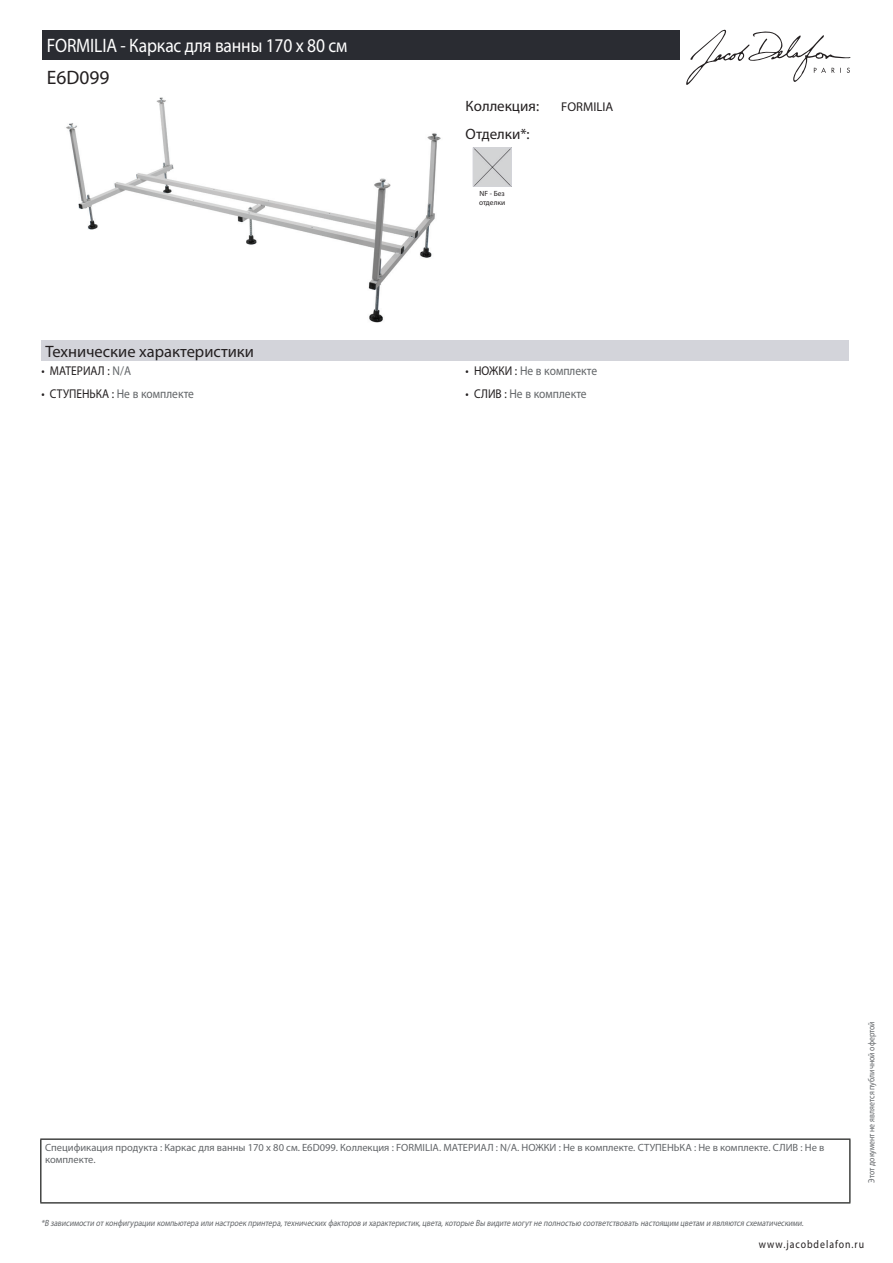
<style>
.page{position:relative;width:893px;height:1263px;background:#fff}
.page>*{position:absolute;margin:0;border:0;box-sizing:border-box;transform-origin:0 0}
.t1{font:19.5px "Myriad Pro";letter-spacing:-.01em;color:#fff;scale:.9 1}
.t2{font:19.5px "Myriad Pro";color:#231f20}
.t3{font:16.5px "Myriad Pro";color:#231f20}
.t4{font:15px "Myriad Pro";color:#231f20}
.t5{font:12.75px "Myriad Pro";color:#626568;scale:.9 1}
.t6{font:12.75px "Myriad Pro";color:#231f20;scale:.9 1}
.t7{font:12.75px "Myriad Pro";color:#231f20}
.t8{font:11.25px "Myriad Pro";letter-spacing:.1em;color:#231f20;scale:.87 1}
.t9{font:10.5px/12px "Myriad Pro";color:#626568}
.t10{font:italic 9px "Myriad Pro";color:#626568;scale:.87 1}
.t11{font:9px "Myriad Pro";color:#626568;scale:.87 1}
.t12{font:7.5px/9px "Myriad Pro";color:#231f20}
.s1{color:#626568}
.s2{color:#231f20}
</style>
<div class="page">
<svg style="left:686px;top:30px;width:164px;height:55px"></svg>
<img style="left:66px;top:97px;width:375px;height:226px">
<img style="left:475px;top:150px;width:35px;height:35px">
<div style="left:473px;top:148px;width:39px;height:39px;border:1px solid #d3d4da"></div>
<div style="left:41px;top:340px;width:808px;height:21px;background:#d3d4da"></div>
<div style="left:43px;top:30px;width:637px;height:30px;background:#2a2c32"></div>
<hr style="left:40px;top:1138px;width:810px;height:2px;background:#040503">
<hr style="left:40px;top:1140px;width:1px;height:62px;background:#040503">
<hr style="left:849px;top:1140px;width:1px;height:62px;background:#040503">
<hr style="left:40px;top:1202px;width:810px;height:1px;background:#040503">
<h1 class="t1" style="left:47px;top:33px;width:335px">FORMILIA - Каркас для ванны 170 x 80 см</h1>
<h1 class="t2" style="left:47px;top:66px;width:64px">E6D099</h1>
<h3 class="t4" style="left:466px;top:96px;width:75px">Коллекция:</h3>
<h3 class="t7" style="left:561px;top:99px;width:54px">FORMILIA</h3>
<h3 class="t4" style="left:466px;top:125px;width:66px">Отделки*:</h3>
<p class="t12" style="left:479px;top:189px;width:28px">NF - Без отделки</p>
<h2 class="t3" style="left:46px;top:341px;width:210px">Технические характеристики</h2>
<h3 class="t6" style="left:41px;top:363px;width:101px">• МАТЕРИАЛ : <span class="s1">N/A</span></h3>
<h3 class="t5" style="left:466px;top:363px;width:148px"><span class="s2">• НОЖКИ :</span> Не в комплекте</h3>
<h3 class="t5" style="left:41px;top:385px;width:171px"><span class="s2">• СТУПЕНЬКА :</span> Не в комплекте</h3>
<h3 class="t5" style="left:466px;top:385px;width:136px"><span class="s2">• СЛИВ :</span> Не в комплекте</h3>
<p class="t9" style="left:45px;top:1141px;width:781px">Спецификация продукта : Каркас для ванны 170 x 80 см. E6D099. Коллекция : FORMILIA. МАТЕРИАЛ : N/A. НОЖКИ : Не в комплекте. СТУПЕНЬКА : Не в комплекте. СЛИВ : Не в комплекте.</p>
<p class="t10" style="left:41px;top:1217px;width:880px">*В зависимости отконфигурации компьютера или настроек принтера,технических факторов и характеристик,цвета,которые Вы видите могутне полностью соответствовать настоящим цветам и являются схематическими.</p>
<p class="t11" style="left:866px;top:1183px;width:187px;rotate:-90deg">Этот документ не является публичной офертой</p>
<p class="t8" style="left:759px;top:1237px;width:122px">www.jacobdelafon.ru</p>
</div>
